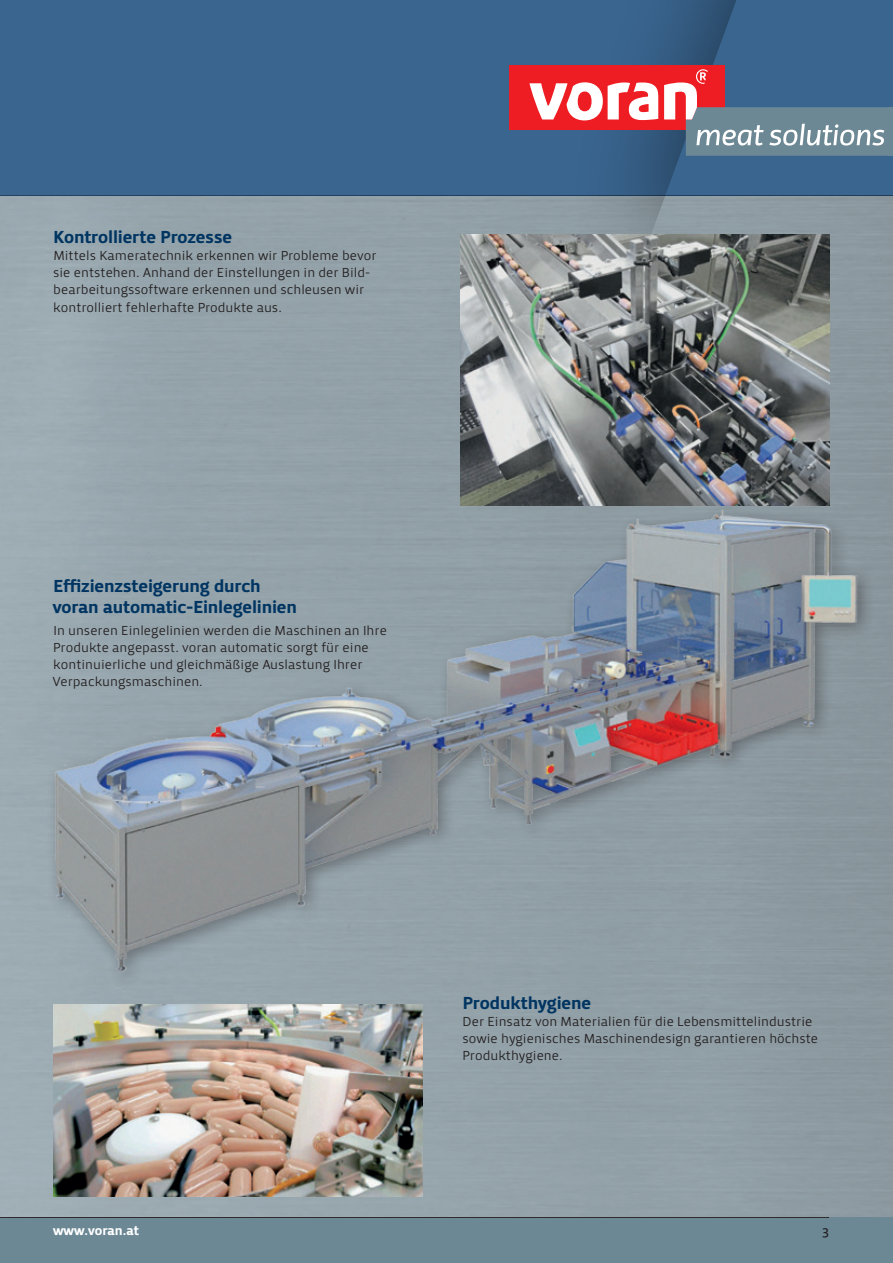
<style>
.page{position:relative;width:893px;height:1263px;background:#fff}
.page>*{position:absolute;margin:0;border:0;box-sizing:border-box;transform-origin:0 0}
.t1{font:18px/21.3px "Priva Pro Four";letter-spacing:-.01em;color:#003562}
.t2{font:13.5px/17px "Priva Pro One";color:#231f20}
.t3{font:13.5px "Priva Pro Four";color:#fff}
.t4{font:13.5px "Priva Pro Two";color:#231f20}
</style>
<div class="page">
<div style="left:0;top:196px;width:893px;height:1067px;background:#93a1a8"></div>
<div style="left:0;top:1217px;width:893px;height:46px;background:#6c8895"></div>
<div style="left:0;top:0;width:893px;height:196px;background:#3a658f"></div>
<hr style="left:0;top:1215px;width:830px;height:3px;background:#fff">
<hr style="left:0;top:1216px;width:830px;height:2px;background:#231f20;opacity:.3">
<div style="left:0;top:257px;width:85px;height:461px;background:#9dacb4"></div>
<div style="left:0;top:718px;width:28px;height:220px;background:#9dabb2"></div>
<img style="left:53px;top:1004px;width:369px;height:192px">
<img style="left:460px;top:235px;width:104px;height:267px">
<div style="left:46px;top:502px;width:829px;height:498px;background:#94a3a9"></div>
<img style="left:28px;top:505px;width:854px;height:484px">
<div style="left:564px;top:0;width:329px;height:541px;background:#231f20;opacity:.5"></div>
<svg style="left:628px;top:0;width:265px;height:540px"></svg>
<div style="left:509px;top:65px;width:216px;height:65px;background:#ee1d23"></div>
<svg style="left:529px;top:69px;width:364px;height:87px"></svg>
<h1 class="t1" style="left:53px;top:227px;width:180px">Kontrollierte Prozesse</h1>
<p class="t2" style="left:53px;top:248px;width:325px">Mittels Kameratechnik erkennen wir Probleme bevor sie entstehen. Anhand der Einstellungen in der Bild&shy;bearbeitungssoftware erkennen und schleusen wir kontrolliert fehlerhafte Produkte aus.</p>
<h1 class="t1" style="left:53px;top:575px;width:246px">Effizienzsteigerung durch voran automatic-Einlegelinien</h1>
<p class="t2" style="left:53px;top:622px;width:336px">In unseren Einlegelinien werden die Maschinen an Ihre Produkte angepasst. voran automatic sorgt für eine kontinuierliche und gleichmäßige Auslastung Ihrer Verpackungsmaschinen.</p>
<h1 class="t1" style="left:463px;top:992px;width:130px">Produkthygiene</h1>
<p class="t2" style="left:462px;top:1013px;width:357px">Der Einsatz von Materialien für die Lebensmittelindustrie sowie hygienisches Maschinendesign garantieren höchste<br>Produkthygiene.</p>
<p class="t3" style="left:53px;top:1222px;width:87px">www.voran.at</p>
<p class="t4" style="left:822px;top:1222px;width:9px">3</p>
</div>
